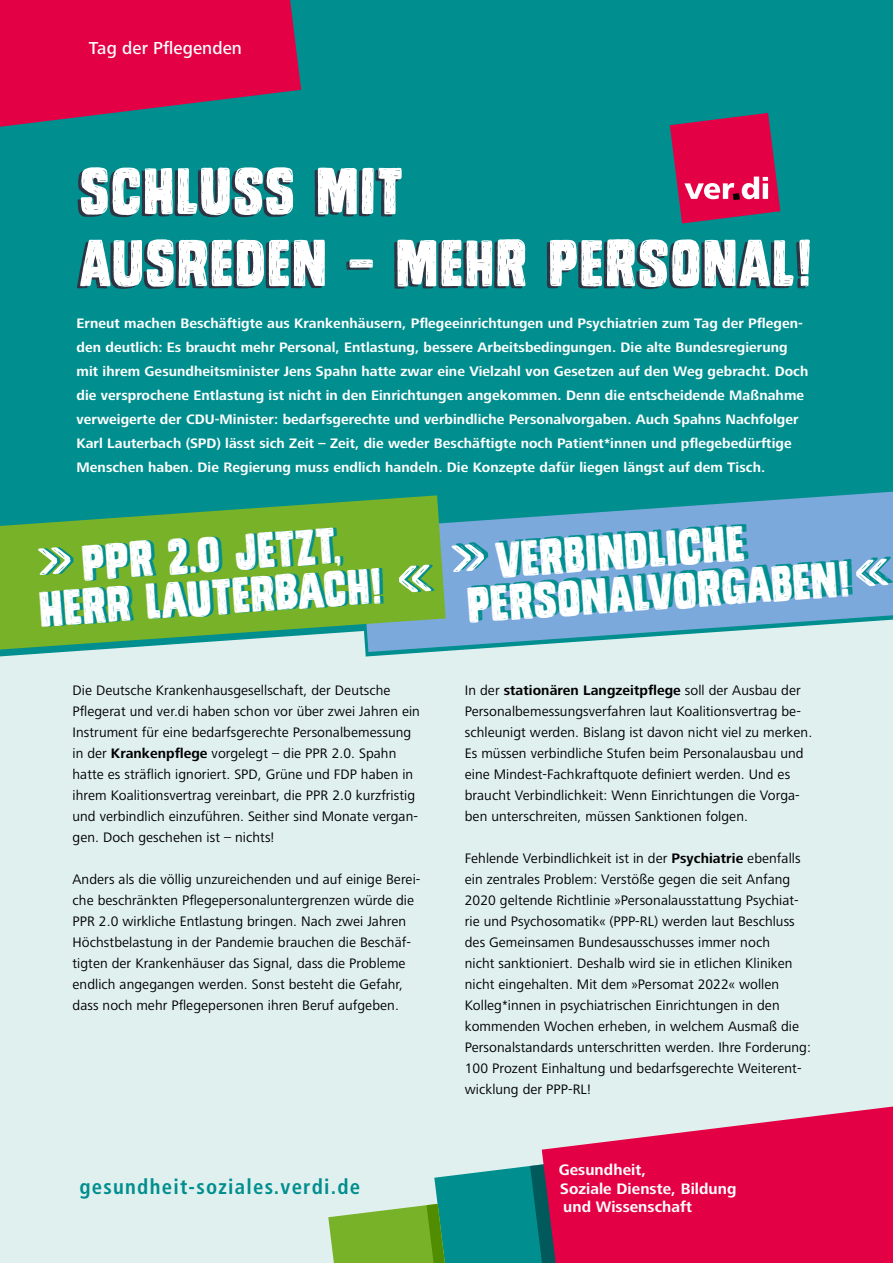
<style>
.page{position:relative;width:893px;height:1263px;background:#fff}
.page>*{position:absolute;margin:0;border:0;box-sizing:border-box;transform-origin:0 0}
.t1{font:63px/72px "Monstro";letter-spacing:.03em;color:#fff;scale:.95 1}
.t2{font:48px/43px "Monstro";color:#fff;scale:.95 1}
.t3{font:700 condensed 21px "Frutiger";letter-spacing:.06em;color:#008e8e}
.t4{font:500 18px "Frutiger Next LT";letter-spacing:.005em;color:#fff}
.t5{font:700 15.75px/18.8px "Frutiger Next LT";letter-spacing:.005em;color:#fff}
.t6{font:14.25px/21px "Frutiger Next LT";letter-spacing:.005em;color:#000}
.t7{font:700 14.25px/24px "Frutiger Next LT";letter-spacing:.005em;color:#fff}
.s1{font-size:78.3px}
.s2{font-size:78px}
.s3{font-weight:700}
</style>
<div class="page">
<div style="left:0;top:531px;width:893px;height:732px;background:#e0f0ee"></div>
<svg style="left:0;top:649px;width:105px;height:7px"></svg>
<div style="left:0;top:0;width:893px;height:564px;background:#008e8e"></div>
<svg style="left:365px;top:492px;width:528px;height:160px;fill:#7ca9db"></svg>
<svg style="left:0;top:495px;width:446px;height:154px;background:#6aae43"></svg>
<svg style="left:434px;top:1166px;width:96px;height:97px;background:#169797"></svg>
<svg style="left:530px;top:1149px;width:12px;height:114px"></svg>
<svg style="left:542px;top:1106px;width:351px;height:157px;background:#dd255e"></svg>
<svg style="left:0;top:0;width:301px;height:127px"></svg>
<svg style="left:670px;top:113px;width:110px;height:110px"></svg>
<svg style="left:328px;top:1204px;width:158px;height:59px;background:#5dab55"></svg>
<p class="t4" style="left:89px;top:38px;width:155px">Tag der Pflegenden</p>
<h1 class="t1" style="left:80px;top:157px;width:772px">SCHLUSS MIT<br>AUSREDEN – MEHR PERSONAL!</h1>
<p class="t7" style="left:77px;top:311px;width:733px">Erneut machen Beschäftigte aus Krankenhäusern, Pflegeeinrichtungen und Psychiatrien zum Tag der Pflegen&shy;den deutlich: Es braucht mehr Personal, Entlastung, bessere Arbeitsbedingungen. Die alte Bundesregierung mit ihrem Gesundheitsminister Jens Spahn hatte zwar eine Vielzahl von Gesetzen auf den Weg gebracht. Doch die versprochene Entlastung ist nicht in den Einrichtungen angekommen. Denn die entscheidende Maßnahme verweigerte der CDU-Minister: bedarfsgerechte und verbindliche Personalvorgaben. Auch Spahns Nachfolger Karl Lauterbach (SPD) lässt sich Zeit – Zeit, die weder Beschäftigte noch Patient*innen und pflegebedürftige Menschen haben. Die Regierung muss endlich handeln. Die Konzepte dafür liegen längst auf dem Tisch.</p>
<h2 class="t2" style="left:35px;top:546px;width:416px;rotate:-4deg"><span class="s1">»</span> PPR 2.0 JETZT,<br>HERR LAUTERBACH! <span class="s2">«</span></h2>
<h2 class="t2" style="left:448px;top:543px;width:462px;rotate:-4deg"><span class="s1">»</span> VERBINDLICHE<br>PERSONALVORGABEN!<span class="s2">«</span></h2>
<p class="t6" style="left:73px;top:679px;width:349px">Die Deutsche Krankenhausgesellschaft, der Deutsche Pflegerat und ver.di haben schon vor über zwei Jahren ein Instrument für eine bedarfsgerechte Personalbemessung in der <span class="s3">Krankenpflege</span> vorgelegt – die PPR 2.0. Spahn hatte es sträflich ignoriert. SPD, Grüne und FDP haben in ihrem Koalitionsvertrag vereinbart, die PPR 2.0 kurzfristig und verbindlich einzuführen. Seither sind Monate vergan&shy;gen. Doch geschehen ist – nichts!</p>
<p class="t6" style="left:73px;top:868px;width:349px">Anders als die völlig unzureichenden und auf einige Berei&shy;che beschränkten Pflegepersonaluntergrenzen würde die PPR 2.0 wirkliche Entlastung bringen. Nach zwei Jahren Höchstbelastung in der Pandemie brauchen die Beschäf&shy;tigten der Krankenhäuser das Signal, dass die Probleme endlich angegangen werden. Sonst besteht die Gefahr, dass noch mehr Pflegepersonen ihren Beruf aufgeben.</p>
<p class="t6" style="left:465px;top:679px;width:349px">In der <span class="s3">stationären Langzeitpflege</span> soll der Ausbau der Personalbemessungsverfahren laut Koalitionsvertrag be&shy;schleunigt werden. Bislang ist davon nicht viel zu merken.<br>Es müssen verbindliche Stufen beim Personalausbau und eine Mindest-Fachkraftquote definiert werden. Und es braucht Verbindlichkeit: Wenn Einrichtungen die Vorga&shy;ben unterschreiten, müssen Sanktionen folgen.</p>
<p class="t6" style="left:465px;top:847px;width:348px">Fehlende Verbindlichkeit ist in der <span class="s3">Psychiatrie</span> ebenfalls ein zentrales Problem: Verstöße gegen die seit Anfang 2020 geltende Richtlinie »Personalausstattung Psychiat&shy;rie und Psychosomatik« (PPP-RL) werden laut Beschluss des Gemeinsamen Bundesausschusses immer noch<br>nicht sanktioniert. Deshalb wird sie in etlichen Kliniken nicht eingehalten. Mit dem »Persomat 2022« wollen Kolleg*innen in psychiatrischen Einrichtungen in den kommenden Wochen erheben, in welchem Ausmaß die Personalstandards unterschritten werden. Ihre Forderung:<br>100 Prozent Einhaltung und bedarfsgerechte Weiterent&shy;wicklung der PPP-RL!</p>
<h3 class="t3" style="left:79px;top:1174px;width:282px">gesundheit-soziales.verdi.de</h3>
<p class="t5" style="left:559px;top:1160px;width:179px">Gesundheit,<br>Soziale Dienste, Bildung und Wissenschaft</p>
</div>
